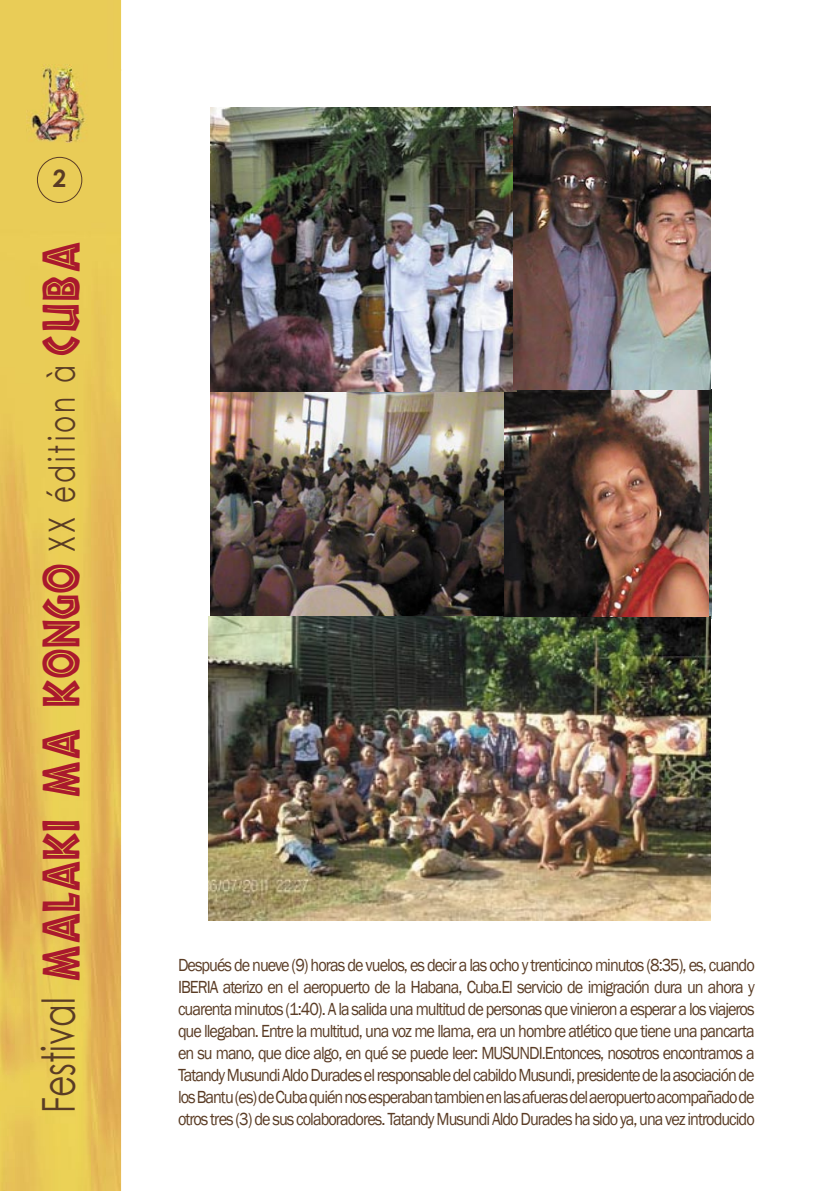
<style>
.page{position:relative;width:840px;height:1191px;background:#fff}
.page>*{position:absolute;margin:0;border:0;box-sizing:border-box;transform-origin:0 0}
.t1{font:48.6px "African";color:#a9192d;scale:.73 1}
.t2{font:700 24px "Century Gothic";color:#5a3c25}
.t3{font:18px/22px "Franklin Gothic";letter-spacing:-.06em;color:#5a3c25;text-align:justify;scale:.9 1}
.s1{font-family:"Century Gothic";font-size:45.2px;color:#5a3c25}
.s2{font-family:"Century Gothic";font-size:36px;color:#5a3c25}
</style>
<div class="page">
<img style="left:0;top:0;width:30px;height:1191px">
<div style="left:30px;top:0;width:91px;height:69px;background:#e9cc57"></div>
<img style="left:91px;top:69px;width:30px;height:1122px">
<img style="left:30px;top:142px;width:61px;height:1049px">
<img style="left:26px;top:65px;width:67px;height:77px">
<svg style="left:37px;top:157px;width:45px;height:46px;background:#dfc253"></svg>
<img style="left:208px;top:617px;width:501px;height:303px">
<img style="left:503px;top:390px;width:205px;height:226px">
<img style="left:210px;top:391px;width:293px;height:224px">
<img style="left:210px;top:108px;width:306px;height:283px">
<img style="left:513px;top:106px;width:197px;height:284px">
<h2 class="t2" style="left:53px;top:160px;width:15px">2</h2>
<h1 class="t1" style="left:42px;top:1113px;width:1196px;rotate:-90deg"><span class="s1">Festival</span> Malaki ma Kongo <span class="s2">XX édition à</span> cuba</h1>
<p class="t3" style="left:178px;top:954px;width:642px">Después de nueve (9) horas de vuelos, es decir a las ocho y trenticinco minutos (8:35), es, cuando IBERIA aterizo en el aeropuerto de la Habana, Cuba.El servicio de imigración dura un ahora y cuarenta minutos (1:40). A la salida una multitud de personas que vinieron a esperar a los viajeros que llegaban. Entre la multitud, una voz me llama, era un hombre atlético que tiene una pancarta en su mano, que dice algo, en qué se puede leer: MUSUNDI.Entonces, nosotros encontramos a Tatandy Musundi Aldo Durades el responsable del cabildo Musundi, presidente de la asociación de los Bantu (es) de Cuba quién nos esperaban tambien en las afueras del aeropuerto acompañado de otros tres (3) de sus colaboradores. Tatandy Musundi Aldo Durades ha sido ya, una vez introducido</p>
</div>
